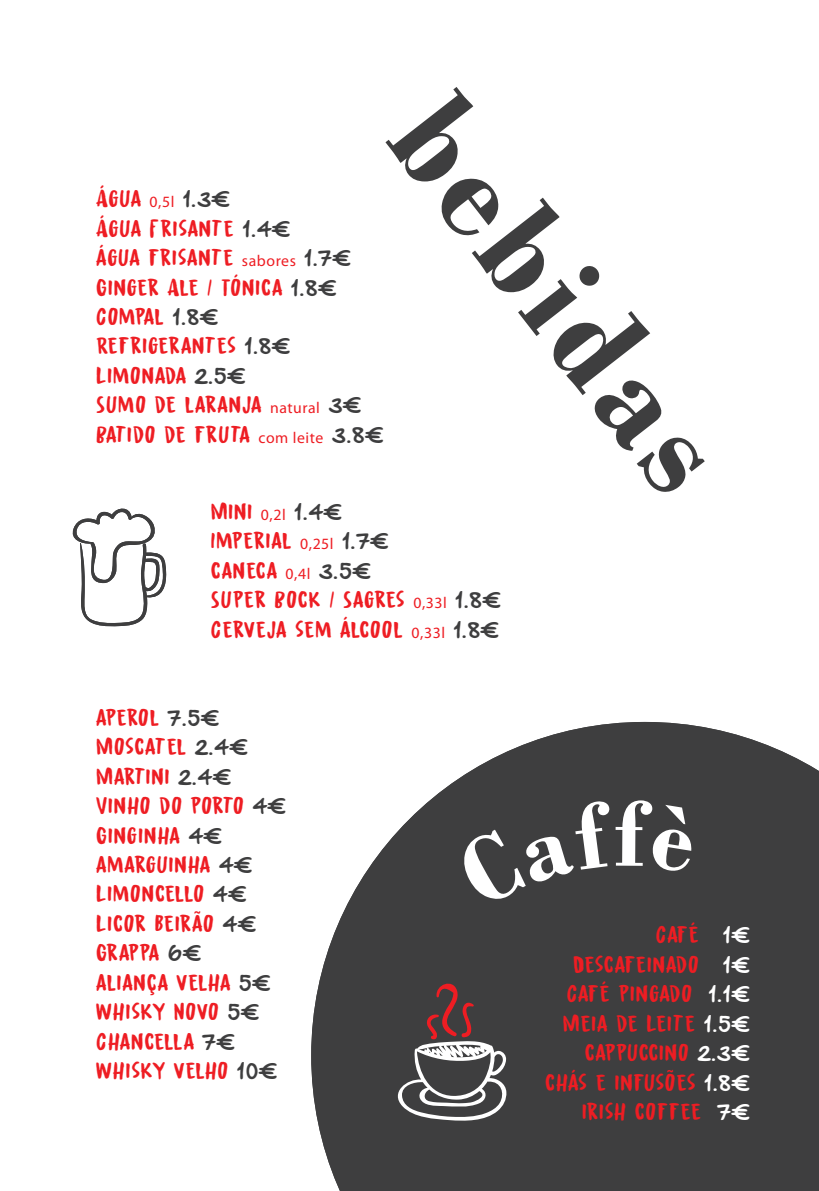
<style>
.page{position:relative;width:819px;height:1191px;background:#fff}
.page>*{position:absolute;margin:0;border:0;box-sizing:border-box;transform-origin:0 0}
.t1{font:700 137.55px "Bodoni";color:#3e3e3f}
.t2{font:700 98.52px "Bodoni";color:#fff}
.t3{font:24.5px "Awesome Sauce DEMO";color:#ee1d23}
.t4{font:17.5px "Hand Of Sean Demo";color:#3e3e3f}
.t5{font:17.5px "Hand Of Sean Demo";color:#fff}
.t6{font:15.75px "Myriad Pro";letter-spacing:.035em;color:#ee1d23}
.s1{font-family:"Hand Of Sean Demo";font-size:17.5px;color:#3e3e3f}
.s2{color:#ee1d23}
</style>
<div class="page">
<svg style="left:311px;top:722px;width:508px;height:469px;background:#5a5a5b"></svg>
<svg style="left:389px;top:977px;width:117px;height:144px;background:#61595b"></svg>
<svg style="left:72px;top:508px;width:95px;height:119px"></svg>
<svg style="left:656px;top:922px;width:42px;height:21px"></svg>
<svg style="left:573px;top:956px;width:21px;height:17px"></svg>
<svg style="left:604px;top:955px;width:47px;height:17px"></svg>
<svg style="left:666px;top:955px;width:20px;height:18px"></svg>
<svg style="left:567px;top:981px;width:42px;height:21px"></svg>
<svg style="left:619px;top:985px;width:15px;height:17px"></svg>
<svg style="left:650px;top:984px;width:30px;height:18px"></svg>
<svg style="left:563px;top:1014px;width:44px;height:17px"></svg>
<svg style="left:617px;top:1015px;width:20px;height:17px"></svg>
<svg style="left:647px;top:1014px;width:24px;height:17px"></svg>
<svg style="left:685px;top:1015px;width:9px;height:16px"></svg>
<svg style="left:585px;top:1044px;width:41px;height:17px"></svg>
<svg style="left:639px;top:1044px;width:24px;height:16px"></svg>
<svg style="left:546px;top:1069px;width:32px;height:22px"></svg>
<svg style="left:596px;top:1074px;width:9px;height:16px"></svg>
<svg style="left:615px;top:1074px;width:3px;height:15px"></svg>
<svg style="left:634px;top:1073px;width:9px;height:17px"></svg>
<svg style="left:665px;top:1069px;width:21px;height:21px"></svg>
<div style="left:583px;top:1102px;width:117px;height:18px;background:#3e3e3f"></div>
<div style="left:453px;top:800px;width:163px;height:108px;background:#3e3e3f"></div>
<div style="left:649px;top:804px;width:48px;height:69px;background:#3e3e3f"></div>
<h1 class="t1" style="left:483px;top:63px;width:459px;rotate:52deg">bebidas</h1>
<p class="t6" style="left:119px;top:192px;width:112px">◆ 0,5l <span class="s1">1.3€</span></p>
<p class="t4" style="left:119px;top:220px;width:173px"><span class="s2">◆</span> <span class="s2">▲</span> <span class="s2">■▼</span> 1.4€</p>
<p class="t6" style="left:118px;top:251px;width:234px">◆ ▲ ■▼ sabores <span class="s1">1.7€</span></p>
<p class="t4" style="left:242px;top:279px;width:96px"><span class="s2">■</span> 1.8€</p>
<p class="t4" style="left:108px;top:309px;width:112px"><span class="s2">□</span> <span class="s2">●</span> 1.8€</p>
<p class="t4" style="left:192px;top:338px;width:100px"><span class="s2">■▼</span> <span class="s2">▲</span> 1.8€</p>
<p class="t4" style="left:194px;top:367px;width:53px">2.5€</p>
<p class="t6" style="left:185px;top:398px;width:178px">● ■ natural <span class="s1">3€</span></p>
<p class="t6" style="left:218px;top:427px;width:167px">◆▼ com leite <span class="s1">3.8€</span></p>
<p class="t6" style="left:234px;top:505px;width:109px">■ 0,2l <span class="s1">1.4€</span></p>
<p class="t6" style="left:282px;top:534px;width:108px">● 0,25l <span class="s1">1.7€</span></p>
<p class="t6" style="left:233px;top:564px;width:140px">■ 0,4l <span class="s1">3.5€</span></p>
<p class="t4" style="left:138px;top:709px;width:83px"><span class="s2">□●</span> 7.5€</p>
<p class="t4" style="left:114px;top:739px;width:136px"><span class="s2">□▲</span> <span class="s2">▼</span> <span class="s2">●</span> 2.4€</p>
<p class="t4" style="left:134px;top:768px;width:98px"><span class="s2">▼</span> <span class="s2">■</span> 2.4€</p>
<p class="t4" style="left:114px;top:798px;width:174px"><span class="s2">■</span> <span class="s2">□</span> <span class="s2">□</span> <span class="s2">□</span> <span class="s2">▼□</span> 4€</p>
<p class="t4" style="left:188px;top:827px;width:35px">4€</p>
<p class="t4" style="left:219px;top:856px;width:35px">4€</p>
<p class="t4" style="left:130px;top:886px;width:118px"><span class="s2">□■</span> <span class="s2">●●□</span> 4€</p>
<p class="t4" style="left:203px;top:915px;width:55px"><span class="s2">□</span> 4€</p>
<p class="t4" style="left:168px;top:945px;width:35px">6€</p>
<h3 class="t3" style="left:107px;top:968px;width:102px">●■ ❖●</h3>
<p class="t4" style="left:239px;top:974px;width:34px">5€</p>
<p class="t4" style="left:131px;top:1003px;width:129px"><span class="s2">▲</span> <span class="s2">□❖□</span> 5€</p>
<p class="t4" style="left:131px;top:1033px;width:106px"><span class="s2">■</span> <span class="s2">●●</span> 7€</p>
<p class="t4" style="left:131px;top:1062px;width:148px"><span class="s2">▲</span> <span class="s2">❖</span> <span class="s2">●</span> <span class="s2">□</span> 10€</p>
<p class="t6" style="left:396px;top:593px;width:107px">▲ 0,33l <span class="s1">1.8€</span></p>
<p class="t6" style="left:351px;top:622px;width:150px">● □□● 0,33l <span class="s1">1.8€</span></p>
<h2 class="t2" style="left:613px;top:775px;width:33px">f</h2>
<p class="t5" style="left:722px;top:927px;width:29px">1€</p>
<p class="t5" style="left:594px;top:956px;width:157px"><span class="s2">▲</span> <span class="s2">■□</span> 1€</p>
<p class="t5" style="left:636px;top:986px;width:116px"><span class="s2">■</span> <span class="s2">□</span> 1.1€</p>
<p class="t5" style="left:673px;top:1015px;width:79px"><span class="s2">▼</span> 1.5€</p>
<p class="t5" style="left:627px;top:1044px;width:125px"><span class="s2">◆</span> <span class="s2">■□</span> 2.3€</p>
<p class="t5" style="left:578px;top:1074px;width:173px"><span class="s2">▲</span> <span class="s2">■</span> <span class="s2">◆▲</span> <span class="s2">▲</span> 1.8€</p>
<p class="t5" style="left:717px;top:1103px;width:34px">7€</p>
</div>
